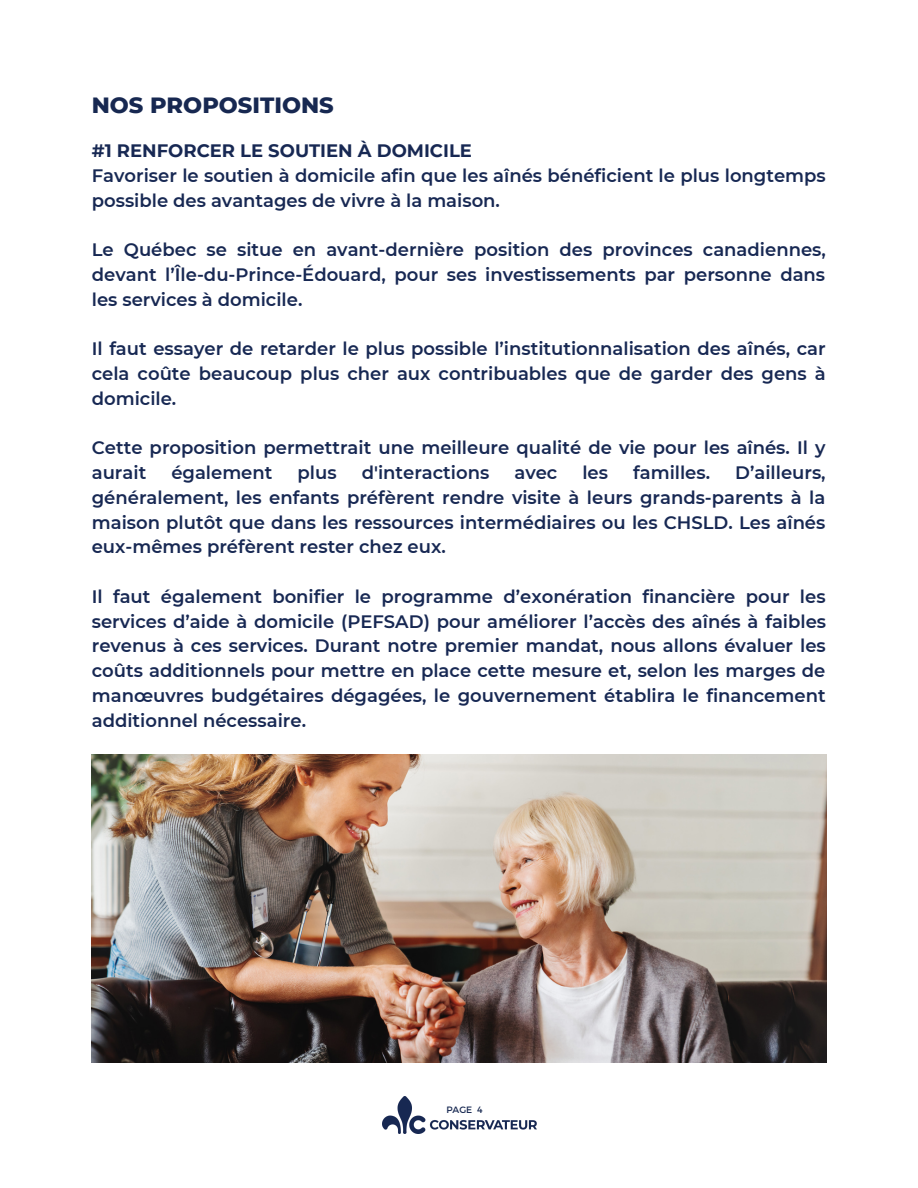
<style>
.page{position:relative;width:918px;height:1188px;background:#fff}
.page>*{position:absolute;margin:0;border:0;box-sizing:border-box;transform-origin:0 0}
.t1{font:800 22.5px "Montserrat";color:#172851}
.t2{font:600 18px/24.8px "Montserrat";color:#172853;text-align:justify}
.t3{font:700 18px "Montserrat";color:#172853}
.t4{font:9.15px "Montserrat";color:#172851}
</style>
<div class="page">
<img style="left:382px;top:1096px;width:154px;height:37px">
<img style="left:92px;top:754px;width:734px;height:308px">
<p class="t1" style="left:92px;top:91px;width:243px">NOS PROPOSITIONS</p>
<p class="t3" style="left:92px;top:140px;width:382px">#1 RENFORCER LE SOUTIEN À DOMICILE</p>
<p class="t2" style="left:92px;top:163px;width:736px">Favoriser le soutien à domicile afin que les aînés bénéficient le plus longtemps possible des avantages de vivre à la maison.</p>
<p class="t2" style="left:92px;top:238px;width:736px">Le Québec se situe en avant-dernière position des provinces canadiennes, devant l’Île-du-Prince-Édouard, pour ses investissements par personne dans les services à domicile.</p>
<p class="t2" style="left:92px;top:337px;width:736px">Il faut essayer de retarder le plus possible l’institutionnalisation des aînés, car cela coûte beaucoup plus cher aux contribuables que de garder des gens à domicile.</p>
<p class="t2" style="left:92px;top:436px;width:735px">Cette proposition permettrait une meilleure qualité de vie pour les aînés. Il y aurait</p>
<p class="t2" style="left:92px;top:460px;width:735px;text-indent:643px">D’ailleurs, généralement, les enfants préfèrent rendre visite à leurs grands-parents à la maison plutôt que dans les ressources intermédiaires ou les CHSLD. Les aînés eux-mêmes préfèrent rester chez eux.</p>
<p class="t2" style="left:92px;top:584px;width:736px">Il faut également bonifier le programme d’exonération financière pour les services d’aide à domicile (PEFSAD) pour améliorer l’accès des aînés à faibles revenus à ces services. Durant notre premier mandat, nous allons évaluer les coûts additionnels pour mettre en place cette mesure et, selon les marges de manœuvres budgétaires dégagées, le gouvernement établira le financement additionnel nécessaire.</p>
<p class="t2" style="left:171px;top:460px;width:103px">également</p>
<p class="t2" style="left:298px;top:460px;width:41px">plus</p>
<p class="t2" style="left:362px;top:460px;width:129px">d'interactions</p>
<p class="t2" style="left:514px;top:460px;width:44px">avec</p>
<p class="t2" style="left:582px;top:460px;width:27px">les</p>
<p class="t2" style="left:633px;top:460px;width:78px">familles.</p>
<p class="t4" style="left:446px;top:1104px;width:38px">PAGE 4</p>
</div>
